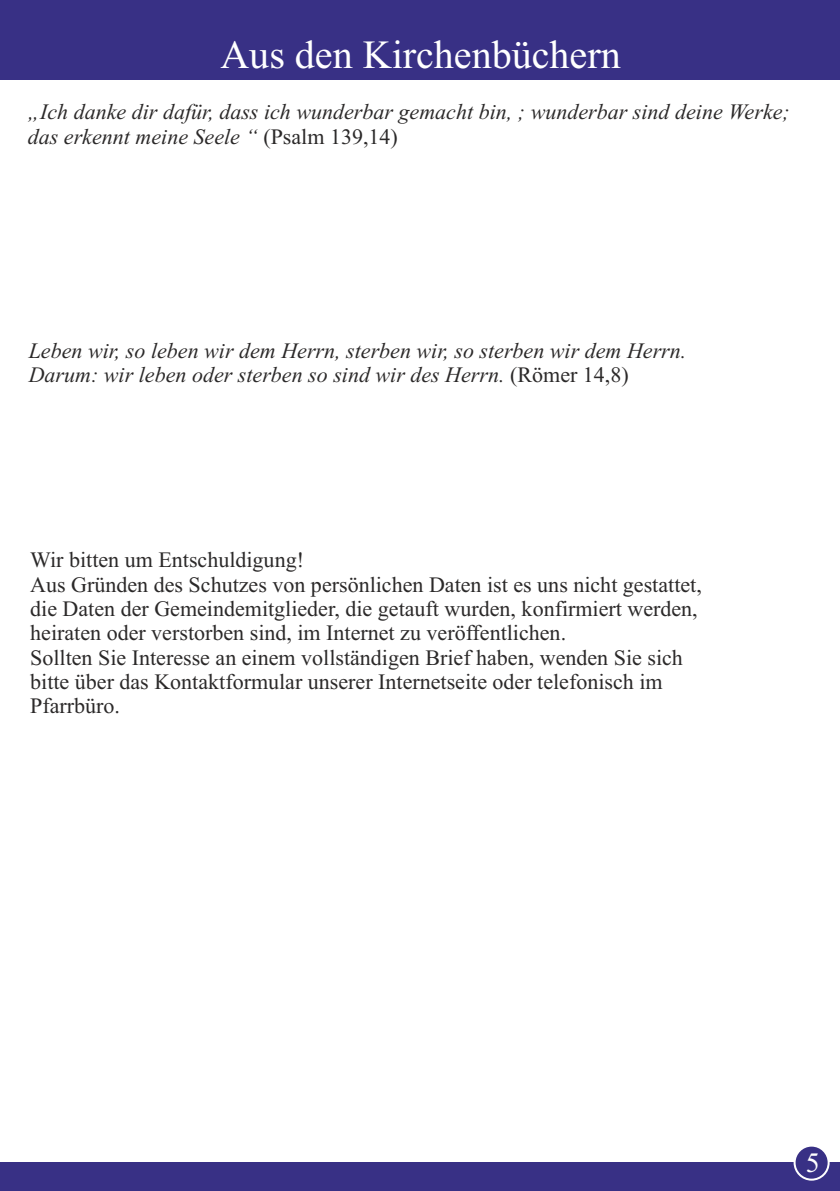
<style>
.page{position:relative;width:840px;height:1191px;background:#fff}
.page>*{position:absolute;margin:0;border:0;box-sizing:border-box;transform-origin:0 0}
.t1{font:40px "Times New Roman";color:#fff}
.t2{font:28px "Times New Roman";color:#fff}
.t3{font:22px/24.4px "Times New Roman";color:#2b2929}
.t4{font:italic 22px/24.4px "Times New Roman";color:#2b2929}
.s1{font-style:normal}
</style>
<div class="page">
<div style="left:0;top:0;width:839px;height:79px;background:#383085"></div>
<div style="left:0;top:1162px;width:839px;height:29px;background:#383085"></div>
<div style="left:793px;top:1144px;width:36px;height:36px;background:#383085;border:2px solid #fff;border-radius:50%"></div>
<h1 class="t1" style="left:220px;top:40px;width:401px">Aus den Kirchenbüchern</h1>
<p class="t4" style="left:28px;top:102px;width:763px">„Ich danke dir dafür, dass ich wunderbar gemacht bin, ; wunderbar sind deine Werke; das erkennt meine Seele “ <span class="s1">(Psalm 139,14)</span></p>
<p class="t4" style="left:29px;top:340px;width:658px">Leben wir, so leben wir dem Herrn, sterben wir, so sterben wir dem Herrn.<br>Darum: wir leben oder sterben so sind wir des Herrn. <span class="s1">(Römer 14,8)</span></p>
<p class="t3" style="left:30px;top:549px;width:672px">Wir bitten um Entschuldigung!<br>Aus Gründen des Schutzes von persönlichen Daten ist es uns nicht gestattet, die Daten der Gemeindemitglieder, die getauft wurden, konfirmiert werden, heiraten oder verstorben sind, im Internet zu veröffentlichen.<br>Sollten Sie Interesse an einem vollständigen Brief haben, wenden Sie sich bitte über das Kontaktformular unserer Internetseite oder telefonisch im Pfarrbüro.</p>
<p class="t2" style="left:805px;top:1152px;width:15px">5</p>
</div>
